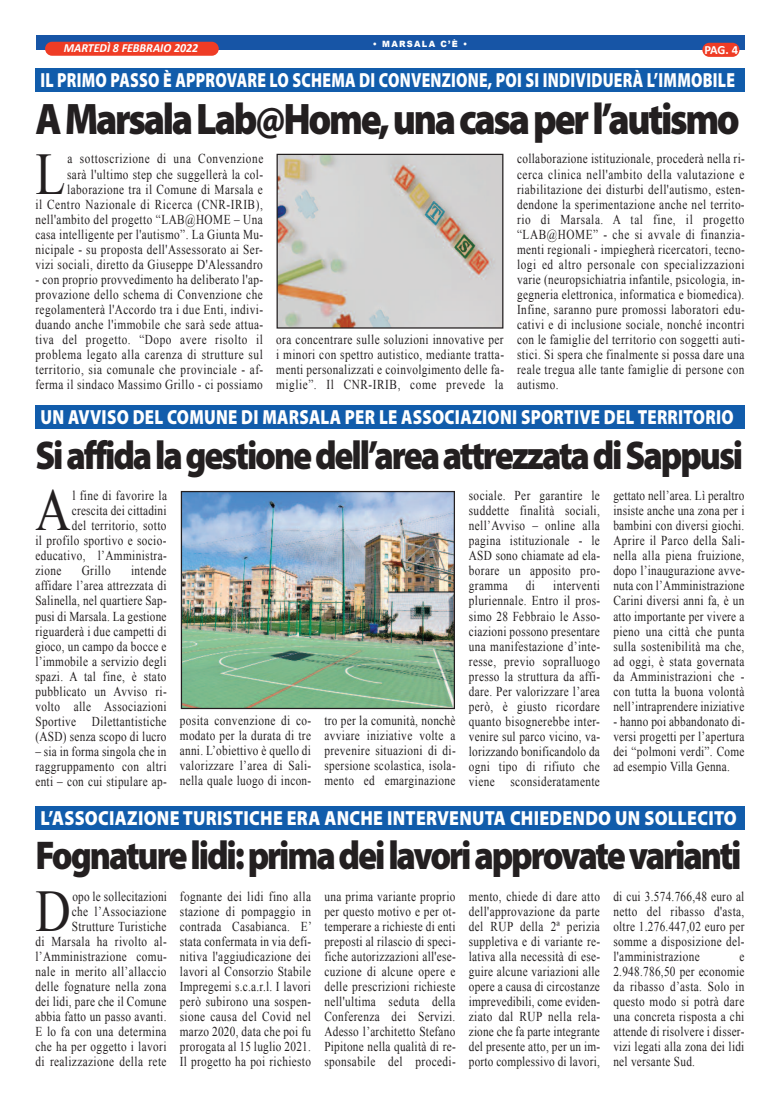
<style>
.page{position:relative;width:780px;height:1113px;background:#fff}
.page>*{position:absolute;margin:0;border:0;box-sizing:border-box;transform-origin:0 0}
.t1{font:59px "Times New Roman";color:#231f20;scale:.83 1}
.t2{font:900 44.38px "Myriad Pro";letter-spacing:-.06em;color:#231f20;scale:.88 1}
.t3{font:900 40.25px "Myriad Pro";letter-spacing:-.06em;color:#231f20;scale:.88 1}
.t4{font:900 20.38px "Myriad Pro";letter-spacing:.015em;color:#fff;scale:.77 1}
.t5{font:900 20.38px "Myriad Pro";letter-spacing:.015em;color:#fff;scale:.82 1}
.t6{font:900 20.38px "Myriad Pro";letter-spacing:.015em;color:#fff;scale:.87 1}
.t7{font:13.62px/15px "Times New Roman";letter-spacing:.035em;color:#231f20;text-align:justify;scale:.83 1}
.t8{font:700 12.5px "Calibri";color:#fff}
.t9{font:italic 700 12.38px "Calibri";color:#fff;scale:.96 1}
.t10{font:900 8.62px "Arial";letter-spacing:.15em;color:#fff;scale:.96 1}
</style>
<div class="page">
<div style="left:36px;top:35px;width:708px;height:15px;background:#1755a6"></div>
<div style="left:702px;top:43px;width:37px;height:14px;background:#ef3c25;border-radius:7px"></div>
<div style="left:45px;top:42px;width:174px;height:14px;background:#ef3c25;border-radius:7px"></div>
<div style="left:35px;top:68px;width:709px;height:24px;background:#115cab"></div>
<div style="left:35px;top:405px;width:709px;height:24px;background:#115cab"></div>
<img style="left:183px;top:493px;width:270px;height:214px">
<div style="left:181px;top:491px;width:274px;height:218px;border:1px solid #231f20"></div>
<div style="left:35px;top:806px;width:709px;height:23px;background:#115cab"></div>
<img style="left:278px;top:156px;width:223px;height:170px">
<div style="left:276px;top:154px;width:227px;height:174px;border:1px solid #231f20"></div>
<p class="t9" style="left:64px;top:43px;width:141px">MARTEDÌ 8 FEBBRAIO 2022</p>
<p class="t10" style="left:373px;top:38px;width:100px">• MARSALA C’È •</p>
<h3 class="t4" style="left:40px;top:73px;width:903px">IL PRIMO PASSO È APPROVARE LO SCHEMA DI CONVENZIONE, POI SI INDIVIDUERÀ L’IMMOBILE</h3>
<p class="t8" style="left:704px;top:45px;width:35px">PAG. 4</p>
<h2 class="t2" style="left:35px;top:102px;width:802px">AMarsalaLab@Home,unacasaperl’autismo</h2>
<p class="t7" style="left:35px;top:151px;width:276px;text-align:right">a sottoscrizione di una Convenzione<br>sarà l'ultimo step che suggellerà la col&shy;laborazione tra il Comune di Marsala e<br>il Centro Nazionale di Ricerca (CNR-IRIB), nell'ambito del progetto “LAB@HOME – Una casa intelligente per l'autismo”. La Giunta Mu&shy;nicipale - su proposta dell'Assessorato ai Ser&shy;vizi sociali, diretto da Giuseppe D'Alessandro</p>
<p class="t7" style="left:35px;top:272px;width:276px">- con proprio provvedimento ha deliberato l'ap&shy;provazione dello schema di Convenzione che regolamenterà l'Accordo tra i due Enti, indivi&shy;duando anche l'immobile che sarà sede attua&shy;tiva del progetto. “Dopo avere risolto il problema legato alla carenza di strutture sul territorio, sia comunale che provinciale - af&shy;ferma il sindaco Massimo Grillo - ci possiamo</p>
<h1 class="t1" style="left:35px;top:141px;width:38px">L</h1>
<p class="t7" style="left:276px;top:332px;width:276px">ora concentrare sulle soluzioni innovative per i minori con spettro autistico, mediante tratta&shy;menti personalizzati e coinvolgimento delle fa&shy;miglie”. Il CNR-IRIB, come prevede la</p>
<p class="t7" style="left:517px;top:151px;width:276px">collaborazione istituzionale, procederà nella ri&shy;cerca clinica nell'ambito della valutazione e riabilitazione dei disturbi dell'autismo, esten&shy;dendone la sperimentazione anche nel territo&shy;rio di Marsala. A tal fine, il progetto “LAB@HOME” - che si avvale di finanzia&shy;menti regionali - impiegherà ricercatori, tecno&shy;logi ed altro personale con specializzazioni varie (neuropsichiatria infantile, psicologia, in&shy;gegneria elettronica, informatica e biomedica).<br>Infine, saranno pure promossi laboratori edu&shy;cativi e di inclusione sociale, nonché incontri con le famiglie del territorio con soggetti auti&shy;stici. Si spera che finalmente si possa dare una reale tregua alle tante famiglie di persone con autismo.</p>
<h3 class="t5" style="left:40px;top:409px;width:846px">UN AVVISO DEL COMUNE DI MARSALA PER LE ASSOCIAZIONI SPORTIVE DEL TERRITORIO</h3>
<h3 class="t3" style="left:35px;top:440px;width:805px">Siaffidalagestionedell’areaattrezzatadiSappusi</h3>
<h1 class="t1" style="left:35px;top:477px;width:44px">A</h1>
<p class="t7" style="left:72px;top:488px;width:116px">l fine di favorire la</p>
<p class="t7" style="left:72px;top:503px;width:116px">crescita dei cittadini</p>
<p class="t7" style="left:72px;top:518px;width:116px">del territorio, sotto</p>
<p class="t7" style="left:35px;top:533px;width:159px">il profilo sportivo e socio-</p>
<p class="t7" style="left:35px;top:548px;width:160px">educativo, l’Amministra-</p>
<p class="t7" style="left:35px;top:563px;width:33px">zione</p>
<p class="t7" style="left:82px;top:563px;width:36px">Grillo</p>
<p class="t7" style="left:35px;top:563px;width:160px;text-indent:96px">intende affidare l’area attrezzata di Salinella, nel quartiere Sap&shy;pusi di Marsala. La gestione riguarderà i due campetti di gioco, un campo da bocce e l’immobile a servizio degli spazi. A tal fine, è stato pubblicato un Avviso ri&shy;volto alle Associazioni Sportive Dilettantistiche (ASD) senza scopo di lucro</p>
<p class="t7" style="left:35px;top:744px;width:160px">– sia in forma singola che in raggruppamento con altri enti – con cui stipulare ap-</p>
<p class="t7" style="left:180px;top:712px;width:160px">posita convenzione di co&shy;modato per la durata di tre anni. L’obiettivo è quello di valorizzare l’area di Sali&shy;nella quale luogo di incon-</p>
<p class="t7" style="left:324px;top:712px;width:160px">tro per la comunità, nonchè avviare iniziative volte a prevenire situazioni di di&shy;spersione scolastica, isola&shy;mento ed emarginazione</p>
<p class="t7" style="left:469px;top:488px;width:160px">sociale. Per garantire le suddette finalità sociali, nell’Avviso – online alla pagina istituzionale - le ASD sono chiamate ad ela&shy;borare un apposito pro&shy;gramma</p>
<p class="t7" style="left:469px;top:578px;width:160px;text-indent:84px">interventi pluriennale. Entro il pros&shy;simo 28 Febbraio le Asso&shy;ciazioni possono presentare una manifestazione d’inte&shy;resse, previo sopralluogo presso la struttura da affi&shy;dare. Per valorizzare l’area però, è giusto ricordare quanto bisognerebbe inter&shy;venire sul parco vicino, va&shy;lorizzando bonificandolo da ogni tipo di rifiuto che viene sconsideratamente</p>
<p class="t7" style="left:526px;top:578px;width:13px">di</p>
<p class="t7" style="left:613px;top:488px;width:160px">gettato nell’area. Lì peraltro insiste anche una zona per i bambini con diversi giochi.<br>Aprire il Parco della Sali&shy;nella alla piena fruizione, dopo l’inaugurazione avve&shy;nuta con l’Amministrazione Carini diversi anni fa, è un atto importante per vivere a pieno una città che punta sulla sostenibilità ma che, ad oggi, è stata governata da Amministrazioni che - con tutta la buona volontà nell’intraprendere iniziative</p>
<p class="t7" style="left:613px;top:714px;width:160px">- hanno poi abbandonato di&shy;versi progetti per l’apertura dei “polmoni verdi”. Come ad esempio Villa Genna.</p>
<h3 class="t6" style="left:40px;top:810px;width:802px">L’ASSOCIAZIONE TURISTICHE ERA ANCHE INTERVENUTA CHIEDENDO UN SOLLECITO</h3>
<h3 class="t3" style="left:35px;top:840px;width:804px">Fognaturelidi:primadeilavoriapprovatevarianti</h3>
<p class="t7" style="left:35px;top:888px;width:160px;text-align:right">opo le sollecitazioni<br>che l’Associazione<br>Strutture Turistiche<br>di Marsala ha rivolto al&shy;l’Amministrazione comu&shy;nale in merito all’allaccio delle fognature nella zona dei lidi, pare che il Comune abbia fatto un passo avanti.<br>E lo fa con una determina che ha per oggetto i lavori di realizzazione della rete</p>
<p class="t7" style="left:180px;top:888px;width:160px">fognante dei lidi fino alla stazione di pompaggio in contrada Casabianca. E’ stata confermata in via defi&shy;nitiva l'aggiudicazione dei lavori al Consorzio Stabile Impregemi s.c.a.r.l. I lavori però subirono una sospen&shy;sione causa del Covid nel marzo 2020, data che poi fu prorogata al 15 luglio 2021.<br>Il progetto ha poi richiesto</p>
<p class="t7" style="left:324px;top:888px;width:160px">una prima variante proprio per questo motivo e per ot&shy;temperare a richieste di enti preposti al rilascio di speci&shy;fiche autorizzazioni all'ese&shy;cuzione di alcune opere e delle prescrizioni richieste nell'ultima seduta della Conferenza dei Servizi.<br>Adesso l’architetto Stefano Pipitone nella qualità di re&shy;sponsabile del procedi-</p>
<p class="t7" style="left:469px;top:888px;width:160px">mento, chiede di dare atto dell'approvazione da parte del RUP della 2ª perizia suppletiva e di variante re&shy;lativa alla necessità di ese&shy;guire alcune variazioni alle opere a causa di circostanze imprevedibili, come eviden&shy;ziato dal RUP nella rela&shy;zione che fa parte integrante del presente atto, per un im&shy;porto complessivo di lavori,</p>
<p class="t7" style="left:613px;top:888px;width:160px">di cui 3.574.766,48 euro al netto del ribasso d'asta, oltre 1.276.447,02 euro per somme a disposizione del&shy;l'amministrazione</p>
<h1 class="t1" style="left:35px;top:878px;width:44px">D</h1>
<p class="t7" style="left:613px;top:949px;width:159px;text-indent:126px">e 2.948.786,50 per economie da ribasso d’asta. Solo in questo modo si potrà dare una concreta risposta a chi attende di risolvere i disser&shy;vizi legati alla zona dei lidi nel versante Sud.</p>
</div>
